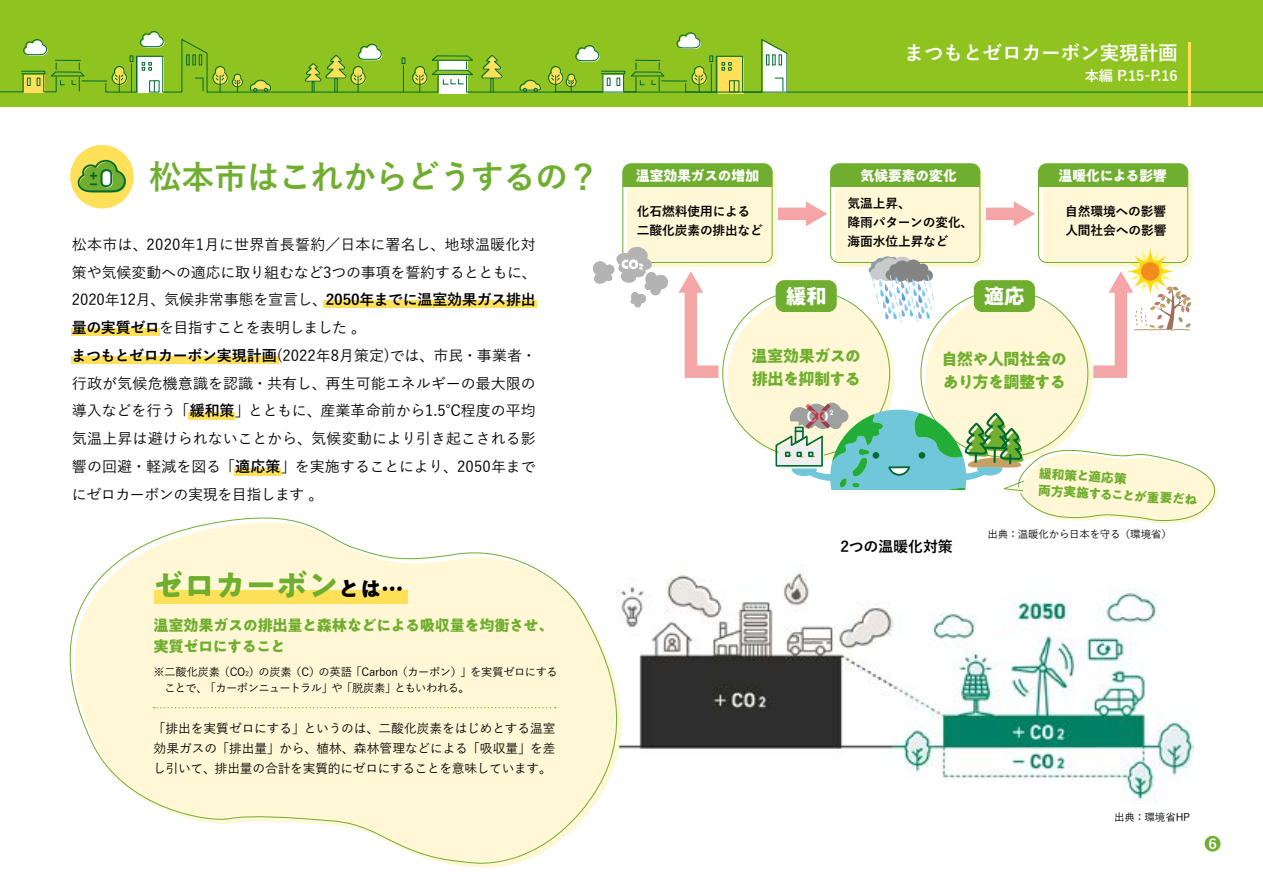
<style>
.page{position:relative;width:1263px;height:893px;background:#fff}
.page>*{position:absolute;margin:0;border:0;box-sizing:border-box;transform-origin:0 0}
.t1{font:700 33px "Yu Gothic";letter-spacing:-.03em;color:#6fae2e}
.t2{font:700 30.75px "PA1 Gothic Std N";color:#6fae2e}
.t3{font:700 21.75px "PA1 Gothic Std N";color:#000}
.t4{font:700 20.7px "PA1 Gothic Std N";color:#fff}
.t5{font:700 19.5px "Yu Gothic";color:#fff}
.t6{font:700 16.5px "Yu Gothic";color:#6fae2e}
.t7{font:700 16.2px/22.8px "PA1 Gothic Std N";letter-spacing:-.045em;color:#6fae2e}
.t8{font:700 15.3px/21px "PA1 Gothic Std N";letter-spacing:-.035em;color:#6fae2e}
.t9{font:500 15px/27.8px "Yu Gothic";letter-spacing:-.005em;color:#000}
.t10{font:700 15px "Yu Gothic";letter-spacing:-.01em;color:#000}
.t11{font:700 14.25px "PA1 Gothic Std N";letter-spacing:-.04em;color:#fff}
.t12{font:700 14.25px "Yu Gothic";color:#fff}
.t13{font:700 14.25px "PA1 Gothic Std N";letter-spacing:-.06em;color:#fff}
.t14{font:500 12.75px/20.2px "Yu Gothic";letter-spacing:-.02em;color:#000;text-align:justify}
.t15{font:700 12.75px/18.8px "Yu Gothic";letter-spacing:-.01em;color:#000}
.t16{font:700 12.75px/17.1px "PA1 Gothic Std N";color:#6fae2e}
.t17{font:500 11.25px/15.9px "Yu Gothic";letter-spacing:-.03em;color:#000}
.t18{font:500 11.25px "Yu Gothic";letter-spacing:-.06em;color:#000}
.t19{font:500 10.5px "Yu Gothic";letter-spacing:-.015em;color:#000}
.s1{font-weight:700}
.s2{font-size:21.75px;color:#000}
.s3{font-size:6.6px}
</style>
<div class="page">
<div style="left:0;top:0;width:1263px;height:106px;background:#8fc31f"></div>
<div style="left:718px;top:57px;width:26px;height:37px;background:#ffe159"></div>
<div style="left:439px;top:75px;width:29px;height:19px;background:#fff"></div>
<hr style="left:82px;top:80px;width:25px;height:2px;background:#006934">
<svg style="left:0;top:39px;width:86px;height:54px"></svg>
<svg style="left:105px;top:31px;width:1158px;height:62px"></svg>
<hr style="left:1187px;top:42px;width:3px;height:64px;background:#ffe159">
<div style="left:323px;top:300px;width:213px;height:8px;background:#ffe159"></div>
<div style="left:71px;top:328px;width:88px;height:8px;background:#ffe159"></div>
<div style="left:71px;top:356px;width:208px;height:7px;background:#ffe159"></div>
<div style="left:234px;top:468px;width:47px;height:7px;background:#ffe159"></div>
<div style="left:188px;top:413px;width:46px;height:7px;background:#ffe159"></div>
<div style="left:925px;top:295px;width:167px;height:167px;background:#fff7d5;border-radius:50%"></div>
<div style="left:974px;top:280px;width:61px;height:32px;background:#6fae2e;border-radius:9px"></div>
<div style="left:727px;top:295px;width:167px;height:167px;background:#fff7d5;border-radius:50%"></div>
<div style="left:776px;top:280px;width:61px;height:32px;background:#6fae2e;border-radius:9px"></div>
<div style="left:778px;top:208px;width:31px;height:12px;background:#f3a6a5"></div>
<svg style="left:806px;top:201px;width:21px;height:25px"></svg>
<div style="left:986px;top:208px;width:31px;height:12px;background:#f3a6a5"></div>
<svg style="left:1014px;top:201px;width:21px;height:25px"></svg>
<svg style="left:678px;top:271px;width:53px;height:113px"></svg>
<div style="left:1043px;top:168px;width:149px;height:99px;background:#fff7d5;border-radius:8px"></div>
<div style="left:1038px;top:163px;width:150px;height:100px;border:1px solid #6fae2e;border-radius:8px"></div>
<div style="left:1038px;top:164px;width:150px;height:23px;background:#6fae2e"></div>
<div style="left:835px;top:168px;width:149px;height:99px;background:#fff7d5;border-radius:8px"></div>
<div style="left:830px;top:163px;width:150px;height:100px;border:1px solid #6fae2e;border-radius:8px"></div>
<div style="left:831px;top:164px;width:149px;height:23px;background:#6fae2e"></div>
<div style="left:627px;top:168px;width:149px;height:99px;background:#fff7d5;border-radius:8px"></div>
<div style="left:622px;top:163px;width:150px;height:100px;border:1px solid #6fae2e;border-radius:8px"></div>
<div style="left:623px;top:164px;width:149px;height:23px;background:#6fae2e"></div>
<img style="left:639px;top:565px;width:554px;height:239px">
<svg style="left:1081px;top:248px;width:110px;height:136px"></svg>
<svg style="left:868px;top:266px;width:10px;height:8px"></svg>
<svg style="left:871px;top:261px;width:8px;height:8px"></svg>
<div style="left:894px;top:258px;width:9px;height:8px;background:#b1b9bd;border-radius:50%"></div>
<div style="left:873px;top:265px;width:13px;height:9px;background:#a1adb4;border-radius:50%"></div>
<svg style="left:881px;top:256px;width:13px;height:10px"></svg>
<svg style="left:875px;top:258px;width:11px;height:9px"></svg>
<div style="left:870px;top:268px;width:14px;height:12px;background:#c9caca;border-radius:50%"></div>
<div style="left:875px;top:262px;width:12px;height:12px;background:#c9caca;border-radius:50%"></div>
<div style="left:878px;top:265px;width:18px;height:16px;background:#c9caca;border-radius:50%"></div>
<svg style="left:893px;top:257px;width:19px;height:16px"></svg>
<div style="left:880px;top:258px;width:19px;height:16px;background:#c9caca;border-radius:50%"></div>
<svg style="left:885px;top:269px;width:13px;height:12px"></svg>
<div style="left:904px;top:271px;width:12px;height:11px;background:#848484;border-radius:50%"></div>
<div style="left:922px;top:270px;width:11px;height:11px;background:#848484;border-radius:50%"></div>
<div style="left:917px;top:264px;width:11px;height:11px;background:#848484;border-radius:50%"></div>
<div style="left:889px;top:264px;width:11px;height:11px;background:#848484;border-radius:50%"></div>
<div style="left:910px;top:267px;width:16px;height:15px;background:#848484;border-radius:50%"></div>
<div style="left:905px;top:259px;width:16px;height:15px;background:#848484;border-radius:50%"></div>
<div style="left:894px;top:261px;width:16px;height:14px;background:#848484;border-radius:50%"></div>
<svg style="left:871px;top:274px;width:64px;height:49px"></svg>
<svg style="left:593px;top:246px;width:75px;height:61px"></svg>
<div style="left:70px;top:145px;width:64px;height:64px;background:#ffe159;border-radius:50%"></div>
<svg style="left:77px;top:159px;width:50px;height:34px"></svg>
<svg style="left:69px;top:517px;width:566px;height:351px"></svg>
<div style="left:155px;top:590px;width:253px;height:13px;background:#ffe159"></div>
<svg style="left:154px;top:707px;width:402px;height:1px"></svg>
<svg style="left:775px;top:402px;width:443px;height:122px"></svg>
<h1 class="t1" style="left:149px;top:159px;width:452px">松本市はこれからどうするの?</h1>
<p class="t9" style="left:72px;top:229px;width:467px">松本市は、2020年1月に世界首長誓約／日本に署名し、地球温暖化対策や気候変動への適応に取り組むなど3つの事項を誓約するとともに、2020年12月、気候非常事態を宣言し、<span class="s1">2050年までに温室効果ガス排出量の実質ゼロ</span>を目指すことを表明しました。<br><span class="s1">まつもとゼロカーボン実現計画</span>(2022年8月策定)では、市民・事業者・行政が気候危機意識を認識・共有し、再生可能エネルギーの最大限の導入などを行う「<span class="s1">緩和策</span>」とともに、産業革命前から1.5℃程度の平均気温上昇は避けられないことから、気候変動により引き起こされる影響の回避・軽減を図る「<span class="s1">適応策</span>」を実施することにより、2050年までにゼロカーボンの実現を目指します。</p>
<h2 class="t2" style="left:154px;top:566px;width:230px">ゼロカーボン<span class="s2">とは</span></h2>
<h3 class="t3" style="left:382px;top:575px;width:23px">...</h3>
<p class="t8" style="left:153px;top:617px;width:402px">温室効果ガスの排出量と森林などによる吸収量を均衡させ、実質ゼロにすること</p>
<p class="t17" style="left:394px;top:663px;width:165px;text-indent:-241px">※二酸化炭素（CO ）<span class="s3">2</span> の炭素（C）の英語「Carbon（カーボン）」を実質ゼロにするともいわれる。</p>
<p class="t18" style="left:164px;top:678px;width:233px">ことで、「カーボンニュートラル」や「脱炭素」</p>
<p class="t14" style="left:153px;top:716px;width:404px">「排出を実質ゼロにする」というのは、二酸化炭素をはじめとする温室効果ガスの「排出量」から、植林、森林管理などによる「吸収量」を差し引いて、排出量の合計を実質的にゼロにすることを意味しています。</p>
<h3 class="t5" style="left:905px;top:42px;width:274px">まつもとゼロカーボン実現計画</h3>
<p class="t12" style="left:1157px;top:67px;width:22px">.16</p>
<p class="t12" style="left:1085px;top:67px;width:44px">本編P</p>
<p class="t12" style="left:1124px;top:67px;width:38px">.15-P</p>
<p class="t11" style="left:636px;top:167px;width:125px">温室効果ガスの増加</p>
<p class="t15" style="left:637px;top:202px;width:127px">化石燃料使用による二酸化炭素の排出など</p>
<h3 class="t4" style="left:786px;top:283px;width:43px">緩和</h3>
<p class="t11" style="left:860px;top:167px;width:98px">気候要素の変化</p>
<p class="t15" style="left:847px;top:195px;width:127px">気温上昇、<br>降雨パターンの変化、海面水位上昇など</p>
<h3 class="t4" style="left:984px;top:283px;width:43px">適応</h3>
<p class="t13" style="left:1058px;top:167px;width:110px">温暖化による影響</p>
<p class="t15" style="left:1065px;top:202px;width:103px">自然環境への影響人間社会への影響</p>
<p class="t7" style="left:751px;top:346px;width:111px">温室効果ガスの排出を抑制する</p>
<p class="t7" style="left:941px;top:350px;width:127px">自然や人間社会のあり方を調整する</p>
<p class="t16" style="left:1039px;top:467px;width:161px;rotate:3deg">緩和策と適応策<br>両方実施することが重要だね</p>
<p class="t10" style="left:840px;top:538px;width:114px">2つの温暖化対策</p>
<p class="t19" style="left:987px;top:524px;width:186px">出典：温暖化から日本を守る（環境省(</p>
<p class="t19" style="left:1114px;top:808px;width:78px">出典：環境省HP</p>
<p class="t6" style="left:1204px;top:835px;width:18px">6</p>
</div>
